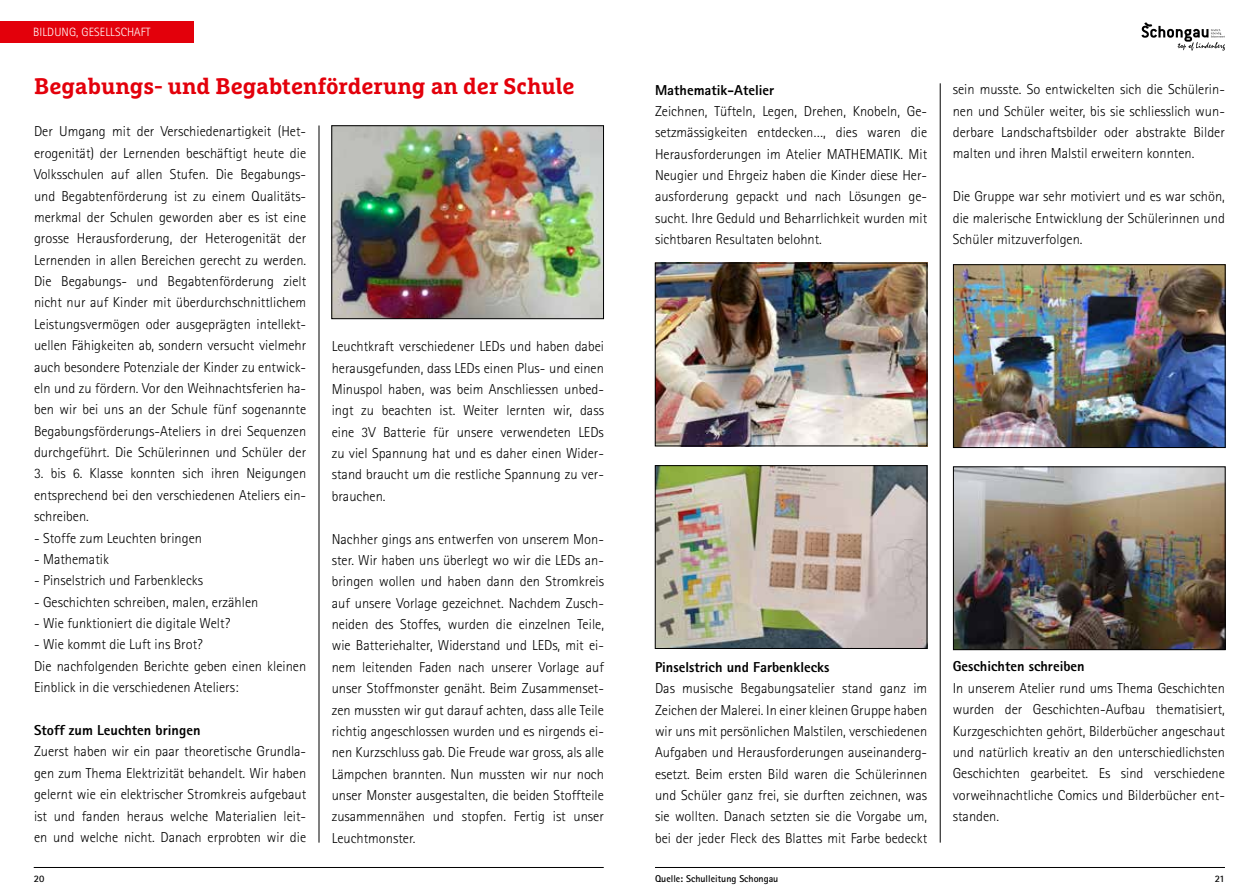
<style>
.page{position:relative;width:1259px;height:893px;background:#fff}
.page>*{position:absolute;margin:0;border:0;box-sizing:border-box;transform-origin:0 0}
.t1{font:700 22.5px "Marselis Slab Pro";color:#e3000b}
.t2{font:300 14.4px/21.3px "Rotis Sans Serif";color:#000;text-align:justify}
.t3{font:800 14.4px "Rotis Sans Serif";color:#000}
.t4{font:300 12px "Rotis Sans Serif";letter-spacing:.01em;color:#fff}
.t5{font:700 9.9px "Rotis Sans Serif";color:#000}
</style>
<div class="page">
<hr style="left:34px;top:867px;width:570px;height:1px;background:#000">
<div style="left:0;top:21px;width:193px;height:22px;background:#e3000b"></div>
<svg style="left:1141px;top:22px;width:84px;height:29px"></svg>
<hr style="left:655px;top:867px;width:570px;height:1px;background:#000">
<hr style="left:940px;top:83px;width:1px;height:760px;background:#000">
<hr style="left:319px;top:125px;width:1px;height:718px;background:#000">
<img style="left:333px;top:127px;width:269px;height:190px">
<div style="left:331px;top:125px;width:273px;height:194px;border:1px solid #000"></div>
<img style="left:657px;top:265px;width:268px;height:179px">
<div style="left:655px;top:263px;width:272px;height:183px;border:1px solid #000"></div>
<img style="left:657px;top:467px;width:268px;height:180px">
<div style="left:655px;top:465px;width:272px;height:184px;border:1px solid #000"></div>
<img style="left:955px;top:266px;width:268px;height:180px">
<div style="left:953px;top:264px;width:272px;height:184px;border:1px solid #000"></div>
<img style="left:955px;top:469px;width:268px;height:179px">
<div style="left:953px;top:467px;width:272px;height:183px;border:1px solid #000"></div>
<p class="t4" style="left:33px;top:26px;width:119px">BILDUNG, GESELLSCHAFT</p>
<h1 class="t1" style="left:34px;top:72px;width:542px">Begabungs- und Begabtenförderung an der Schule</h1>
<p class="t2" style="left:34px;top:121px;width:274px">Der Umgang mit der Verschiedenartigkeit (Het&shy;erogenität) der Lernenden beschäftigt heute die Volksschulen auf allen Stufen. Die Begabungs&shy;und Begabtenförderung ist zu einem Qualitäts&shy;merkmal der Schulen geworden aber es ist eine grosse Herausforderung, der Heterogenität der Lernenden in allen Bereichen gerecht zu werden.<br>Die Begabungs- und Begabtenförderung zielt nicht nur auf Kinder mit überdurchschnittlichem Leistungsvermögen oder ausgeprägten intellekt&shy;uellen Fähigkeiten ab, sondern versucht vielmehr auch besondere Potenziale der Kinder zu entwick&shy;eln und zu fördern. Vor den Weihnachtsferien ha&shy;ben wir bei uns an der Schule fünf sogenannte Begabungsförderungs-Ateliers in drei Sequenzen durchgeführt. Die Schülerinnen und Schüler der</p>
<p class="t2" style="left:34px;top:463px;width:274px">3. bis 6. Klasse konnten sich ihren Neigungen entsprechend bei den verschiedenen Ateliers ein&shy;schreiben.</p>
<p class="t2" style="left:34px;top:527px;width:170px">- Stoffe zum Leuchten bringen</p>
<p class="t2" style="left:34px;top:548px;width:76px">- Mathematik</p>
<p class="t2" style="left:34px;top:570px;width:171px">- Pinselstrich und Farbenklecks</p>
<p class="t2" style="left:34px;top:591px;width:226px">- Geschichten schreiben, malen, erzählen</p>
<p class="t2" style="left:34px;top:613px;width:198px">- Wie funktioniert die digitale Welt?</p>
<p class="t2" style="left:34px;top:634px;width:274px;text-align:left">- Wie kommt die Luft ins Brot?<br>Die nachfolgenden Berichte geben einen kleinen<br>Einblick in die verschiedenen Ateliers:</p>
<p class="t3" style="left:34px;top:721px;width:168px">Stoff zum Leuchten bringen</p>
<p class="t2" style="left:34px;top:741px;width:274px">Zuerst haben wir ein paar theoretische Grundla&shy;gen zum Thema Elektrizität behandelt. Wir haben gelernt wie ein elektrischer Stromkreis aufgebaut ist und fanden heraus welche Materialien leit&shy;en und welche nicht. Danach erprobten wir die</p>
<p class="t2" style="left:332px;top:336px;width:274px">Leuchtkraft verschiedener LEDs und haben dabei herausgefunden, dass LEDs einen Plus- und einen Minuspol haben, was beim Anschliessen unbed&shy;ingt zu beachten ist. Weiter lernten wir, dass eine 3V Batterie für unsere verwendeten LEDs zu viel Spannung hat und es daher einen Wider&shy;stand braucht um die restliche Spannung zu ver&shy;brauchen.</p>
<p class="t2" style="left:332px;top:528px;width:274px">Nachher gings ans entwerfen von unserem Mon&shy;ster. Wir haben uns überlegt wo wir die LEDs an&shy;bringen wollen und haben dann den Stromkreis auf unsere Vorlage gezeichnet. Nachdem Zusch&shy;neiden des Stoffes, wurden die einzelnen Teile, wie Batteriehalter, Widerstand und LEDs, mit ei&shy;nem leitenden Faden nach unserer Vorlage auf unser Stoffmonster genäht. Beim Zusammenset&shy;zen mussten wir gut darauf achten, dass alle Teile richtig angeschlossen wurden und es nirgends ei&shy;nen Kurzschluss gab. Die Freude war gross, als alle Lämpchen brannten. Nun mussten wir nur noch unser Monster ausgestalten, die beiden Stoffteile zusammennähen und stopfen. Fertig ist unser Leuchtmonster.</p>
<p class="t5" style="left:34px;top:872px;width:12px">20</p>
<p class="t3" style="left:655px;top:81px;width:121px">Mathematik-Atelier</p>
<p class="t2" style="left:655px;top:100px;width:274px">Zeichnen, Tüfteln, Legen, Drehen, Knobeln, Ge&shy;setzmässigkeiten entdecken…, dies waren die Herausforderungen im Atelier MATHEMATIK. Mit Neugier und Ehrgeiz haben die Kinder diese Her&shy;ausforderung gepackt und nach Lösungen ge&shy;sucht. Ihre Geduld und Beharrlichkeit wurden mit sichtbaren Resultaten belohnt.</p>
<p class="t2" style="left:952px;top:79px;width:274px">sein musste. So entwickelten sich die Schülerin&shy;nen und Schüler weiter, bis sie schliesslich wun&shy;derbare Landschaftsbilder oder abstrakte Bilder malten und ihren Malstil erweitern konnten.</p>
<p class="t2" style="left:952px;top:186px;width:274px">Die Gruppe war sehr motiviert und es war schön, die malerische Entwicklung der Schülerinnen und Schüler mitzuverfolgen.</p>
<p class="t3" style="left:655px;top:658px;width:176px">Pinselstrich und Farbenklecks</p>
<p class="t2" style="left:655px;top:678px;width:274px">Das musische Begabungsatelier stand ganz im Zeichen der Malerei. In einer kleinen Gruppe haben wir uns mit persönlichen Malstilen, verschiedenen Aufgaben und Herausforderungen auseinanderg&shy;esetzt. Beim ersten Bild waren die Schülerinnen und Schüler ganz frei, sie durften zeichnen, was sie wollten. Danach setzten sie die Vorgabe um, bei der jeder Fleck des Blattes mit Farbe bedeckt</p>
<p class="t3" style="left:952px;top:657px;width:133px">Geschichten schreiben</p>
<p class="t2" style="left:952px;top:677px;width:274px">In unserem Atelier rund ums Thema Geschichten wurden der Geschichten-Aufbau thematisiert, Kurzgeschichten gehört, Bilderbücher angeschaut und natürlich kreativ an den unterschiedlichsten Geschichten gearbeitet. Es sind verschiedene vorweihnachtliche Comics und Bilderbücher ent&shy;standen.</p>
<p class="t5" style="left:655px;top:872px;width:125px">Quelle: Schulleitung Schongau</p>
<p class="t5" style="left:1214px;top:872px;width:12px">21</p>
</div>
